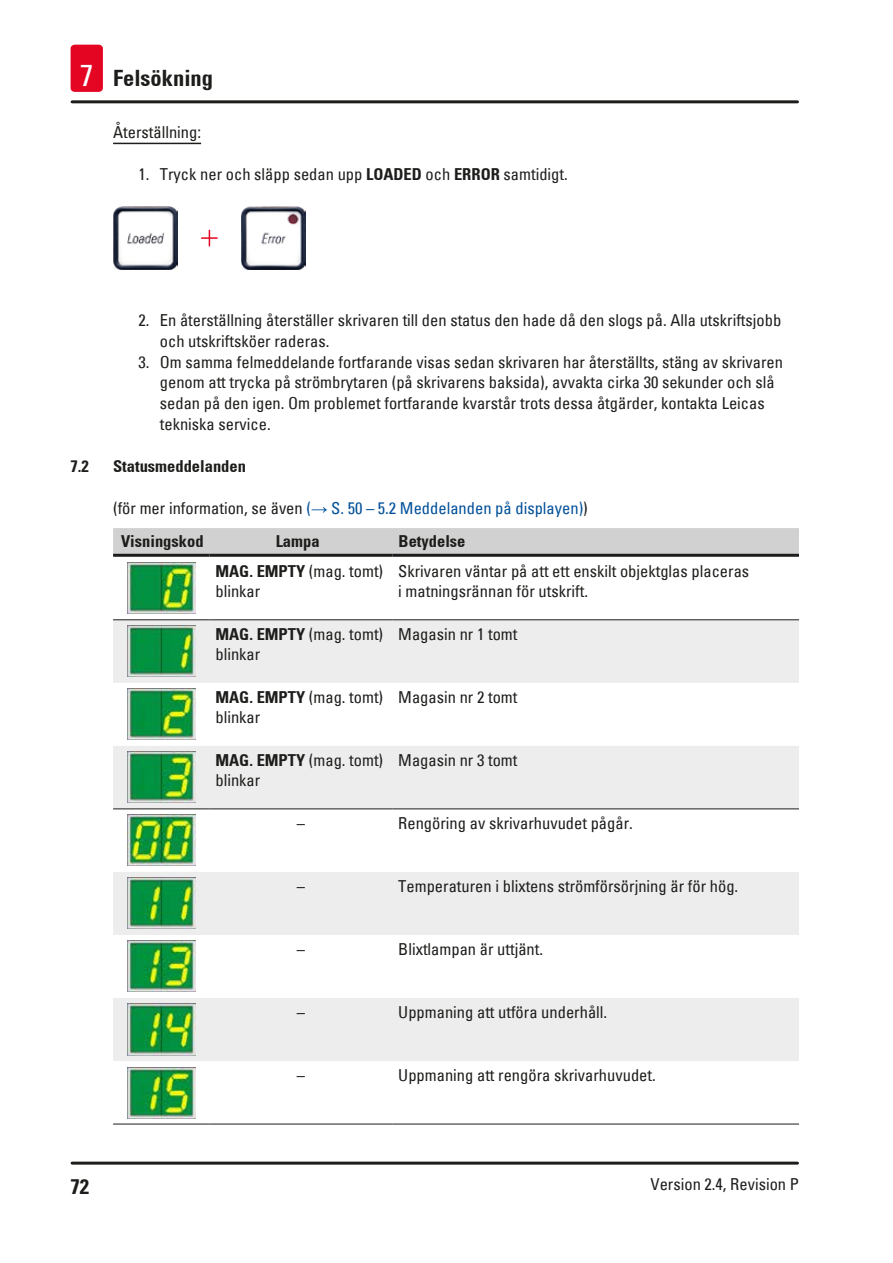
<style>
.page{position:relative;width:893px;height:1263px;background:#fff}
.page>*{position:absolute;margin:0;border:0;box-sizing:border-box;transform-origin:0 0}
.t1{font:700 condensed 22.5px "Univers";color:#1d1d1b}
.t2{font:700 condensed 21px "Univers";color:#1d1d1b}
.Table_text{font:condensed 16.5px/19.8px "Univers";color:#1d1d1b}
.Description_text{font:condensed 16.5px "Univers";color:#005099}
.Table_heading{font:700 condensed 16.5px "Univers";color:#1d1d1b}
.I_Topic{font:condensed 16.5px "Univers";color:#1d1d1b}
.s1{font-weight:400;font-size:30px;color:#fff}
.s2{font-weight:700}
.s3{color:#1d1d1b}
.s4{font-family:"Arial";font-stretch:normal}
</style>
<div class="page">
<hr style="left:72px;top:1161px;width:725px;height:3px;background:#1d1d1b">
<hr style="left:72px;top:100px;width:725px;height:3px;background:#1d1d1b">
<div style="left:71px;top:45px;width:32px;height:47px;background:#e40522;border-radius:4px"></div>
<hr style="left:113px;top:143px;width:88px;height:1px;background:#1d1d1b">
<img style="left:113px;top:206px;width:65px;height:64px">
<svg style="left:202px;top:230px;width:15px;height:16px"></svg>
<img style="left:241px;top:206px;width:65px;height:64px">
<div style="left:113px;top:528px;width:686px;height:26px;background:#d1d1d1"></div>
<svg style="left:113px;top:620px;width:686px;height:441px;fill:#ededed"></svg>
<hr style="left:113px;top:554px;width:96px;height:3px;background:#1d1d1b">
<hr style="left:209px;top:554px;width:183px;height:3px;background:#1d1d1b">
<hr style="left:392px;top:554px;width:407px;height:3px;background:#1d1d1b">
<hr style="left:113px;top:619px;width:96px;height:1px;background:#1d1d1b">
<hr style="left:209px;top:619px;width:183px;height:1px;background:#1d1d1b">
<hr style="left:392px;top:619px;width:407px;height:1px;background:#1d1d1b">
<hr style="left:113px;top:808px;width:96px;height:1px;background:#1d1d1b">
<hr style="left:209px;top:808px;width:183px;height:1px;background:#1d1d1b">
<hr style="left:392px;top:808px;width:407px;height:1px;background:#1d1d1b">
<hr style="left:113px;top:1124px;width:96px;height:1px;background:#1d1d1b">
<hr style="left:209px;top:1124px;width:183px;height:1px;background:#1d1d1b">
<hr style="left:392px;top:1124px;width:407px;height:1px;background:#1d1d1b">
<img style="left:127px;top:563px;width:68px;height:51px">
<img style="left:127px;top:626px;width:68px;height:51px">
<img style="left:127px;top:689px;width:68px;height:51px">
<img style="left:127px;top:752px;width:68px;height:51px">
<img style="left:127px;top:815px;width:68px;height:51px">
<img style="left:127px;top:878px;width:68px;height:51px">
<img style="left:127px;top:941px;width:68px;height:51px">
<img style="left:127px;top:1004px;width:68px;height:51px">
<img style="left:127px;top:1067px;width:68px;height:51px">
<h1 class="t1" style="left:80px;top:65px;width:135px"><span class="s1">7</span> Felsökning</h1>
<p class="I_Topic" style="left:113px;top:122px;width:89px">Återställning:</p>
<p class="Table_text" style="left:139px;top:164px;width:431px">1. Tryck ner och släpp sedan upp <span class="s2">LOADED</span> och <span class="s2">ERROR</span> samtidigt.</p>
<p class="Table_text" style="left:160px;top:309px;width:623px;line-height:20.9px;text-indent:-21px">2. En återställning återställer skrivaren till den status den hade då den slogs på. Alla utskriftsjobb och utskriftsköer raderas.</p>
<p class="Table_text" style="left:160px;top:351px;width:625px;line-height:20.9px;text-indent:-21px">3. Om samma felmeddelande fortfarande visas sedan skrivaren har återställts, stäng av skrivaren genom att trycka på strömbrytaren (på skrivarens baksida), avvakta cirka 30 sekunder och slå sedan på den igen. Om problemet fortfarande kvarstår trots dessa åtgärder, kontakta Leicas tekniska service.</p>
<p class="Table_heading" style="left:71px;top:456px;width:20px">7.2</p>
<p class="Table_heading" style="left:113px;top:456px;width:134px">Statusmeddelanden</p>
<p class="Description_text" style="left:113px;top:497px;width:476px"><span class="s3">(för mer information, se även</span> (<span class="s4">→</span> S. 50 – 5.2 Meddelanden på displayen)<span class="s3">)</span></p>
<p class="Table_heading" style="left:121px;top:531px;width:84px">Visningskod</p>
<p class="Table_heading" style="left:276px;top:531px;width:45px">Lampa</p>
<p class="Table_heading" style="left:399px;top:531px;width:68px">Betydelse</p>
<p class="Table_text" style="left:215px;top:561px;width:169px"><span class="s2">MAG. EMPTY</span> (mag. tomt) blinkar</p>
<p class="Table_text" style="left:398px;top:561px;width:352px">Skrivaren väntar på att ett enskilt objektglas placeras i matningsrännan för utskrift.</p>
<p class="Table_text" style="left:215px;top:624px;width:169px"><span class="s2">MAG. EMPTY</span> (mag. tomt) blinkar</p>
<p class="Table_text" style="left:398px;top:624px;width:121px">Magasin nr 1 tomt</p>
<p class="Table_text" style="left:215px;top:687px;width:169px"><span class="s2">MAG. EMPTY</span> (mag. tomt) blinkar</p>
<p class="Table_text" style="left:398px;top:687px;width:121px">Magasin nr 2 tomt</p>
<p class="Table_text" style="left:215px;top:750px;width:169px"><span class="s2">MAG. EMPTY</span> (mag. tomt) blinkar</p>
<p class="Table_text" style="left:398px;top:750px;width:121px">Magasin nr 3 tomt</p>
<p class="Table_text" style="left:297px;top:813px;width:10px">–</p>
<p class="Table_text" style="left:398px;top:813px;width:236px">Rengöring av skrivarhuvudet pågår.</p>
<p class="Table_text" style="left:297px;top:876px;width:10px">–</p>
<p class="Table_text" style="left:398px;top:876px;width:341px">Temperaturen i blixtens strömförsörjning är för hög.</p>
<p class="Table_text" style="left:297px;top:939px;width:10px">–</p>
<p class="Table_text" style="left:398px;top:939px;width:146px">Blixtlampan är uttjänt.</p>
<p class="Table_text" style="left:297px;top:1002px;width:10px">–</p>
<p class="Table_text" style="left:398px;top:1002px;width:210px">Uppmaning att utföra underhåll.</p>
<p class="Table_text" style="left:297px;top:1065px;width:10px">–</p>
<p class="Table_text" style="left:398px;top:1065px;width:259px">Uppmaning att rengöra skrivarhuvudet.</p>
<p class="t2" style="left:71px;top:1173px;width:20px">72</p>
<p class="Table_text" style="left:650px;top:1173px;width:150px">Version 2.4, Revision P</p>
</div>
